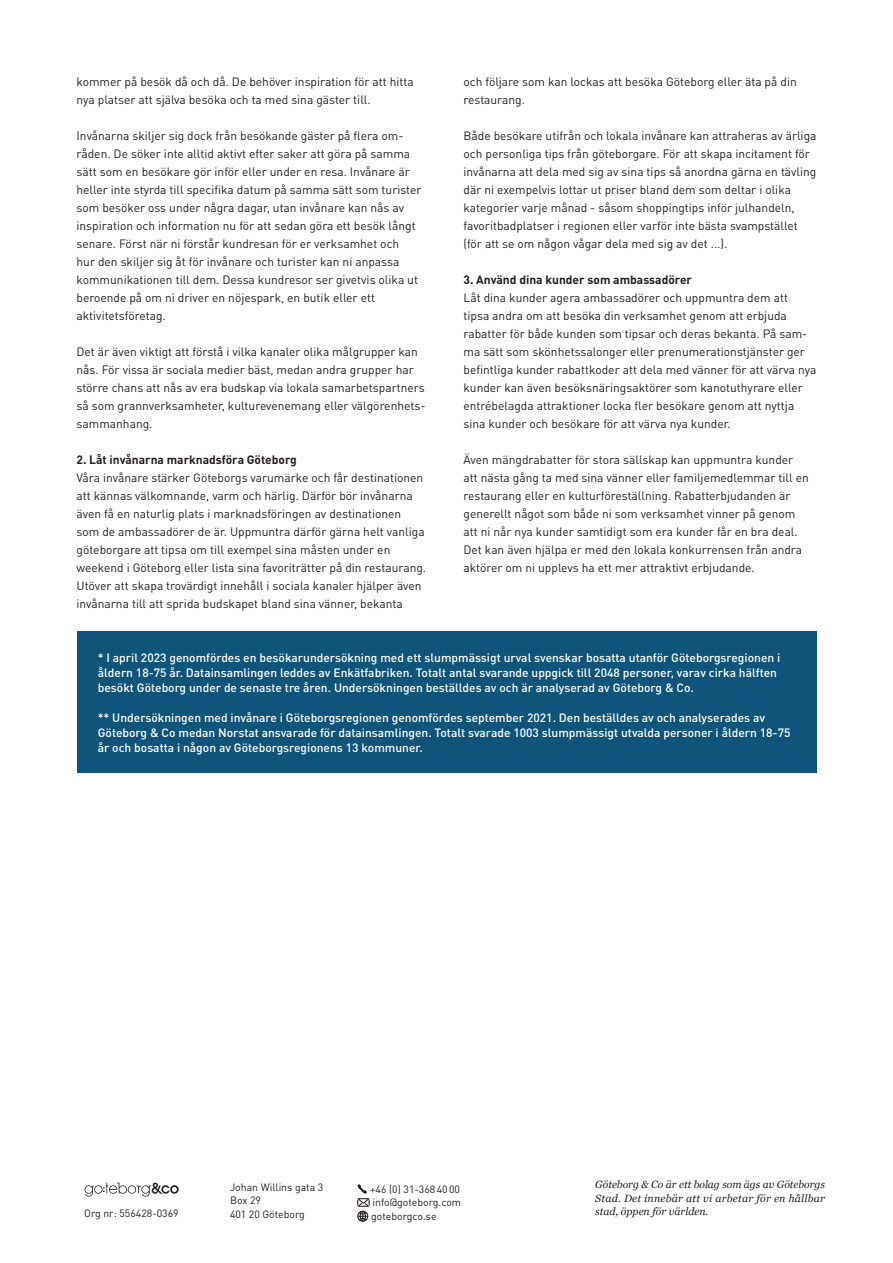
<style>
.page{position:relative;width:893px;height:1263px;background:#fff}
.page>*{position:absolute;margin:0;border:0;box-sizing:border-box;transform-origin:0 0}
.brödtext{font:12px/18px "DIN Pro";color:#231f20}
.t1{font:500 12px/15px "DIN Pro";color:#fff}
.brödtext-2{font:700 12px "DIN Pro";color:#231f20}
.t2{font:10.5px/13.5px "DIN Pro";color:#231f20}
.t3{font:italic 10.5px/13.5px "Georgia";color:#231f20}
</style>
<div class="page">
<svg style="left:357px;top:1184px;width:13px;height:38px"></svg>
<svg style="left:85px;top:1183px;width:94px;height:13px"></svg>
<div style="left:77px;top:631px;width:739px;height:142px;background:#0f547b"></div>
<p class="brödtext" style="left:77px;top:72px;width:339px">kommer på besök då och då. De behöver inspiration för att hitta nya platser att själva besöka och ta med sina gäster till.</p>
<p class="brödtext" style="left:77px;top:126px;width:347px">Invånarna skiljer sig dock från besökande gäster på flera om&shy;råden. De söker inte alltid aktivt efter saker att göra på samma sätt som en besökare gör inför eller under en resa. Invånare är heller inte styrda till specifika datum på samma sätt som turister som besöker oss under några dagar, utan invånare kan nås av inspiration och information nu för att sedan göra ett besök långt senare. Först när ni förstår kundresan för er verksamhet och<br>hur den skiljer sig åt för invånare och turister kan ni anpassa kommunikationen till dem. Dessa kundresor ser givetvis olika ut beroende på om ni driver en nöjespark, en butik eller ett aktivitetsföretag.</p>
<p class="brödtext" style="left:77px;top:342px;width:351px">Det är även viktigt att förstå i vilka kanaler olika målgrupper kan nås. För vissa är sociala medier bäst, medan andra grupper har större chans att nås av era budskap via lokala samarbetspartners så som grannverksamheter, kulturevenemang eller välgörenhets&shy;sammanhang.</p>
<p class="brödtext-2" style="left:77px;top:451px;width:222px">2. Låt invånarna marknadsföra Göteborg</p>
<p class="brödtext" style="left:77px;top:468px;width:351px">Våra invånare stärker Göteborgs varumärke och får destinationen att kännas välkomnande, varm och härlig. Därför bör invånarna även få en naturlig plats i marknadsföringen av destinationen som de ambassadörer de är. Uppmuntra därför gärna helt vanliga göteborgare att tipsa om till exempel sina måsten under en weekend i Göteborg eller lista sina favoriträtter på din restaurang.<br>Utöver att skapa trovärdigt innehåll i sociala kanaler hjälper även invånarna till att sprida budskapet bland sina vänner, bekanta</p>
<p class="brödtext" style="left:463px;top:72px;width:335px">och följare som kan lockas att besöka Göteborg eller äta på din restaurang.</p>
<p class="brödtext" style="left:463px;top:126px;width:354px">Både besökare utifrån och lokala invånare kan attraheras av ärliga och personliga tips från göteborgare. För att skapa incitament för invånarna att dela med sig av sina tips så anordna gärna en tävling där ni exempelvis lottar ut priser bland dem som deltar i olika kategorier varje månad - såsom shoppingtips inför julhandeln, favoritbadplatser i regionen eller varför inte bästa svampstället (för att se om någon vågar dela med sig av det ...).</p>
<p class="brödtext-2" style="left:463px;top:271px;width:230px">3. Använd dina kunder som ambassadörer</p>
<p class="brödtext" style="left:463px;top:288px;width:354px">Låt dina kunder agera ambassadörer och uppmuntra dem att tipsa andra om att besöka din verksamhet genom att erbjuda rabatter för både kunden som tipsar och deras bekanta. På sam&shy;ma sätt som skönhetssalonger eller prenumerationstjänster ger befintliga kunder rabattkoder att dela med vänner för att värva nya kunder kan även besöksnäringsaktörer som kanotuthyrare eller entrébelagda attraktioner locka fler besökare genom att nyttja sina kunder och besökare för att värva nya kunder.</p>
<p class="brödtext" style="left:463px;top:450px;width:347px">Även mängdrabatter för stora sällskap kan uppmuntra kunder att nästa gång ta med sina vänner eller familjemedlemmar till en restaurang eller en kulturföreställning. Rabatterbjudanden är generellt något som både ni som verksamhet vinner på genom att ni når nya kunder samtidigt som era kunder får en bra deal.<br>Det kan även hjälpa er med den lokala konkurrensen från andra aktörer om ni upplevs ha ett mer attraktivt erbjudande.</p>
<p class="t1" style="left:98px;top:650px;width:684px">* I april 2023 genomfördes en besökarundersökning med ett slumpmässigt urval svenskar bosatta utanför Göteborgsregionen i åldern 18-75 år. Datainsamlingen leddes av Enkätfabriken. Totalt antal svarande uppgick till 2048 personer, varav cirka hälften besökt Göteborg under de senaste tre åren. Undersökningen beställdes av och är analyserad av Göteborg &amp; Co.</p>
<p class="t1" style="left:98px;top:710px;width:694px">** Undersökningen med invånare i Göteborgsregionen genomfördes september 2021. Den beställdes av och analyserades av<br>Göteborg &amp; Co medan Norstat ansvarade för datainsamlingen. Totalt svarade 1003 slumpmässigt utvalda personer i åldern 18-75 år och bosatta i någon av Göteborgsregionens 13 kommuner.</p>
<p class="t2" style="left:230px;top:1179px;width:95px">Johan Willins gata 3<br>Box 29<br>401 20 Göteborg</p>
<p class="t2" style="left:370px;top:1181px;width:93px;text-align:justify">+46 (0) 31-3684000 info@goteborg.com goteborgco.se</p>
<p class="t3" style="left:595px;top:1178px;width:231px">Göteborg &amp; Co är ett bolag som ägs av Göteborgs<br>Stad. Det innebär att vi arbetar för en hållbar</p>
<p class="t2" style="left:84px;top:1206px;width:96px">Org nr: 556428-0369</p>
<p class="t3" style="left:595px;top:1205px;width:115px">stad, öppen för världen.</p>
</div>
